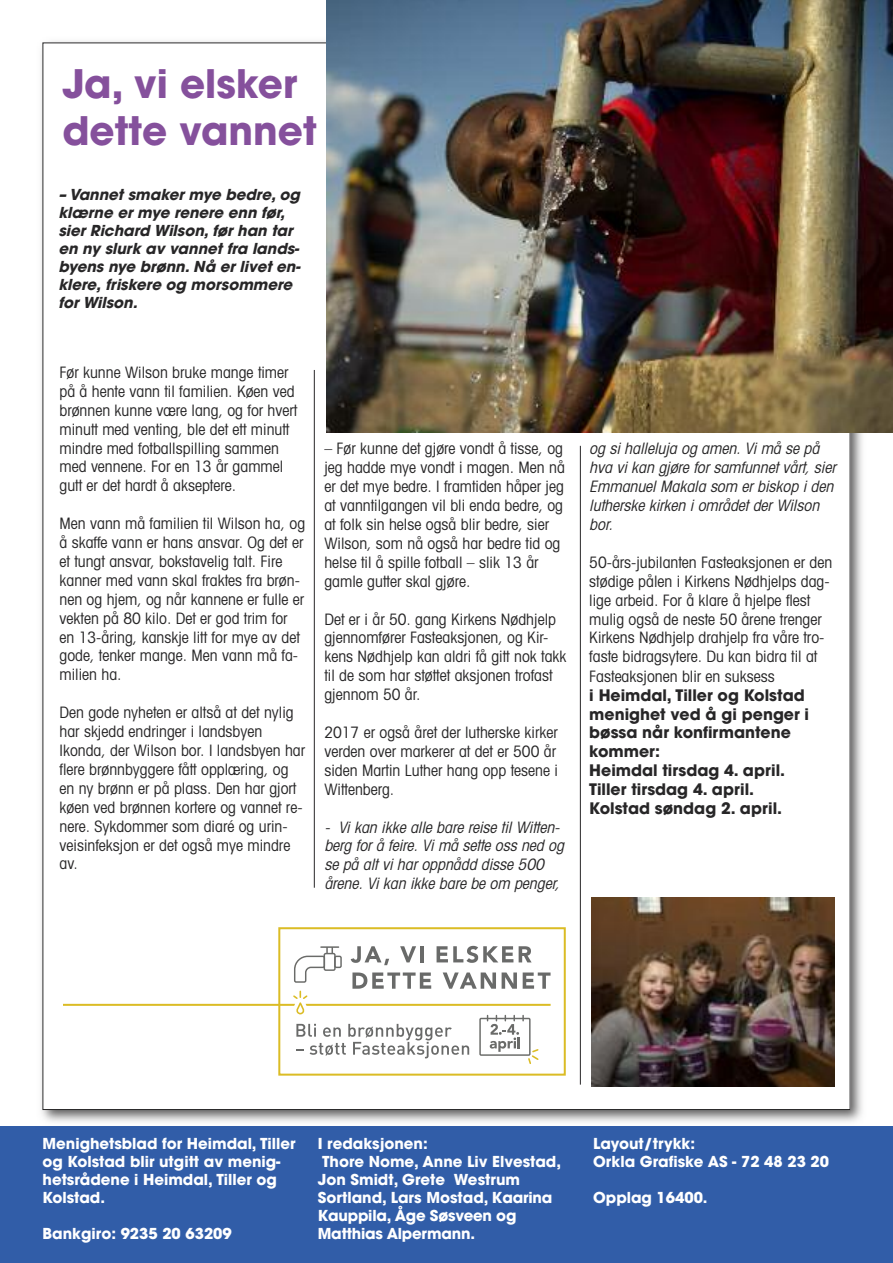
<style>
.page{position:relative;width:893px;height:1263px;background:#fff}
.page>*{position:absolute;margin:0;border:0;box-sizing:border-box;transform-origin:0 0}
.t1{font:700 39px/46.8px "Avant Garde";color:#85509c}
.t2{font:condensed 15.75px/18.9px "Avant Garde";color:#272627}
.t3{font:italic condensed 15.75px/18.9px "Avant Garde";color:#272627}
.t4{font:700 15.75px/18.9px "Avant Garde";color:#272627}
.t5{font:700 15px/18px "Avant Garde";color:#fff}
.t6{font:italic 700 15px/18px "Avant Garde";color:#272627}
</style>
<div class="page">
<div style="left:0;top:1127px;width:893px;height:136px;background:#315da8"></div>
<img style="left:36px;top:41px;width:834px;height:1086px">
<div style="left:43px;top:43px;width:807px;height:1066px;background:#fff"></div>
<hr style="left:314px;top:370px;width:1px;height:518px;background:#272627">
<hr style="left:580px;top:446px;width:1px;height:638px;background:#272627">
<div style="left:278px;top:927px;width:288px;height:149px;border:2px solid #dbbc25"></div>
<svg style="left:64px;top:946px;width:487px;height:119px"></svg>
<img style="left:591px;top:897px;width:243px;height:189px">
<img style="left:326px;top:0;width:567px;height:433px">
<h1 class="t1" style="left:62px;top:66px;width:256px">Ja, vi elsker dette vannet</h1>
<p class="t6" style="left:58px;top:187px;width:246px">– Vannet smaker mye bedre, og klærne er mye renere enn før, sier Richard Wilson, før han tar en ny slurk av vannet fra lands&shy;byens nye brønn. Nå er livet en&shy;klere, friskere og morsommere for Wilson.</p>
<p class="t2" style="left:60px;top:364px;width:239px">Før kunne Wilson bruke mange timer på å hente vann til familien. Køen ved brønnen kunne være lang, og for hvert minutt med venting, ble det ett minutt mindre med fotballspilling sammen med vennene. For en 13 år gammel gutt er det hardt å akseptere.</p>
<p class="t2" style="left:60px;top:516px;width:247px">Men vann må familien til Wilson ha, og å skaffe vann er hans ansvar. Og det er et tungt ansvar, bokstavelig talt. Fire kanner med vann skal fraktes fra brøn&shy;nen og hjem, og når kannene er fulle er vekten på 80 kilo. Det er god trim for en 13-åring, kanskje litt for mye av det gode, tenker mange. Men vann må fa&shy;milien ha.</p>
<p class="t2" style="left:60px;top:705px;width:247px">Den gode nyheten er altså at det nylig har skjedd endringer i landsbyen<br>Ikonda, der Wilson bor. I landsbyen har flere brønnbyggere fått opplæring, og en ny brønn er på plass. Den har gjort køen ved brønnen kortere og vannet re&shy;nere. Sykdommer som diaré og urin&shy;veisinfeksjon er det også mye mindre av.</p>
<p class="t2" style="left:324px;top:441px;width:242px">– Før kunne det gjøre vondt å tisse, og jeg hadde mye vondt i magen. Men nå er det mye bedre. I framtiden håper jeg at vanntilgangen vil bli enda bedre, og at folk sin helse også blir bedre, sier Wilson, som nå også har bedre tid og helse til å spille fotball – slik 13 år gamle gutter skal gjøre.</p>
<p class="t2" style="left:324px;top:611px;width:244px">Det er i år 50. gang Kirkens Nødhjelp gjennomfører Fasteaksjonen, og Kir&shy;kens Nødhjelp kan aldri få gitt nok takk til de som har støttet aksjonen trofast gjennom 50 år.</p>
<p class="t2" style="left:324px;top:724px;width:235px;text-align:justify">2017 er også året der lutherske kirker verden over markerer at det er 500 år siden Martin Luther hang opp tesene i Wittenberg.</p>
<p class="t3" style="left:324px;top:819px;width:244px">- Vi kan ikke alle bare reise til Witten&shy;berg for å feire. Vi må sette oss ned og se på alt vi har oppnådd disse 500 årene. Vi kan ikke bare be om penger,</p>
<p class="t3" style="left:589px;top:441px;width:251px">og si halleluja og amen. Vi må se på hva vi kan gjøre for samfunnet vårt, sier<br>Emmanuel Makala som er biskop i den lutherske kirken i området der Wilson bor.</p>
<p class="t2" style="left:589px;top:554px;width:245px">50-års-jubilanten Fasteaksjonen er den stødige pålen i Kirkens Nødhjelps dag&shy;lige arbeid. For å klare å hjelpe flest mulig også de neste 50 årene trenger Kirkens Nødhjelp drahjelp fra våre tro&shy;faste bidragsytere. Du kan bidra til at Fasteaksjonen blir en suksess</p>
<p class="t4" style="left:589px;top:687px;width:221px">i Heimdal, Tiller og Kolstad menighet ved å gi penger i bøssa når konfirmantene kommer:<br>Heimdal tirsdag 4. april.<br>Tiller tirsdag 4. april.<br>Kolstad søndag 2. april.</p>
<p class="t5" style="left:43px;top:1136px;width:255px">Menighetsblad for Heimdal, Tiller og Kolstad blir utgitt av menig&shy;hetsrådene i Heimdal, Tiller og<br>Kolstad.</p>
<p class="t5" style="left:43px;top:1226px;width:191px">Bankgiro: 9235 20 63209</p>
<p class="t5" style="left:318px;top:1136px;width:245px">I redaksjonen:<br>Thore Nome, Anne Liv Elvestad,<br>Jon Smidt, Grete Westrum<br>Sortland, Lars Mostad, Kaarina<br>Kauppila, Åge Søsveen og<br>Matthias Alpermann.</p>
<p class="t5" style="left:593px;top:1136px;width:237px">Layout/trykk:<br>Orkla Grafiske AS - 72 48 23 20</p>
<p class="t5" style="left:593px;top:1190px;width:116px">Opplag 16400.</p>
</div>
